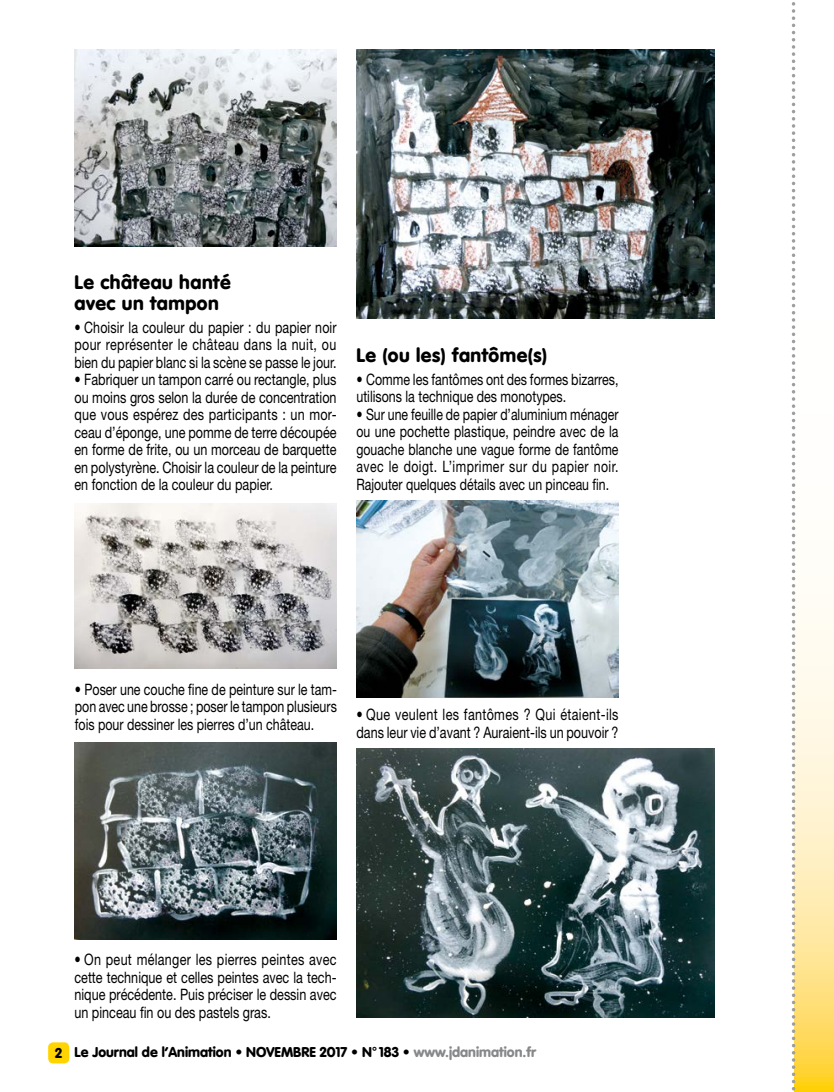
<style>
.page{position:relative;width:834px;height:1092px;background:#fff}
.page>*{position:absolute;margin:0;border:0;box-sizing:border-box;transform-origin:0 0}
.t1{font:900 19.25px/21px "VAG Rounded";letter-spacing:.025em;color:#000}
.t2{font:15.75px/17.5px "Helvetica Neue";color:#000;text-align:justify;scale:.8 1}
.t3{font:15.75px/17.5px "Helvetica Neue";color:#000;text-align:justify;scale:.79 1}
.t4{font:15.75px/17.5px "Helvetica Neue";color:#000;text-align:justify;scale:.78 1}
.t5{font:900 14px "VAG Rounded";color:#000}
.s1{color:#87888a}
</style>
<div class="page">
<svg style="left:795px;top:3px;width:38px;height:1088px"></svg>
<svg style="left:791px;top:2px;width:4px;height:1090px"></svg>
<div style="left:48px;top:1042px;width:21px;height:21px;background:#ffd400;border-radius:5px"></div>
<img style="left:74px;top:50px;width:262px;height:196px">
<img style="left:74px;top:503px;width:262px;height:165px">
<img style="left:356px;top:50px;width:358px;height:268px">
<img style="left:356px;top:500px;width:262px;height:197px">
<img style="left:356px;top:749px;width:358px;height:268px">
<img style="left:74px;top:743px;width:262px;height:196px">
<p class="t1" style="left:74px;top:272px;width:158px">Le château hanté avec un tampon</p>
<p class="t3" style="left:74px;top:318px;width:333px">• Choisir la couleur du papier : du papier noir pour représenter le château dans la nuit, ou bien du papier blanc si la scène se passe le jour.</p>
<p class="t2" style="left:74px;top:370px;width:329px">• Fabriquer un tampon carré ou rectangle, plus ou moins gros selon la durée de concentration que vous espérez des participants : un mor&shy;ceau d’éponge, une pomme de terre découpée en forme de frite, ou un morceau de barquette en polystyrène. Choisir la couleur de la peinture en fonction de la couleur du papier.</p>
<p class="t1" style="left:356px;top:345px;width:192px">Le (ou les) fantôme(s)</p>
<p class="t3" style="left:356px;top:370px;width:333px">• Comme les fantômes ont des formes bizarres, utilisons la technique des monotypes.</p>
<p class="t4" style="left:356px;top:405px;width:337px">• Sur une feuille de papier d’aluminium ménager ou une pochette plastique, peindre avec de la gouache blanche une vague forme de fantôme avec le doigt. L’imprimer sur du papier noir.<br>Rajouter quelques détails avec un pinceau fin.</p>
<p class="t3" style="left:75px;top:680px;width:333px">• Poser une couche fine de peinture sur le tam&shy;pon avec une brosse ; poser le tampon plusieurs fois pour dessiner les pierres d’un château.</p>
<p class="t2" style="left:356px;top:705px;width:329px">• Que veulent les fantômes ? Qui étaient-ils dans leur vie d’avant ? Auraient-ils un pouvoir ?</p>
<p class="t2" style="left:74px;top:950px;width:329px">• On peut mélanger les pierres peintes avec cette technique et celles peintes avec la tech&shy;nique précédente. Puis préciser le dessin avec un pinceau fin ou des pastels gras.</p>
<p class="t5" style="left:55px;top:1043px;width:482px">2 Le Journal de l’Animation • NOVEMBRE 2017 • N° 183 • <span class="s1">www.jdanimation.fr</span></p>
</div>
